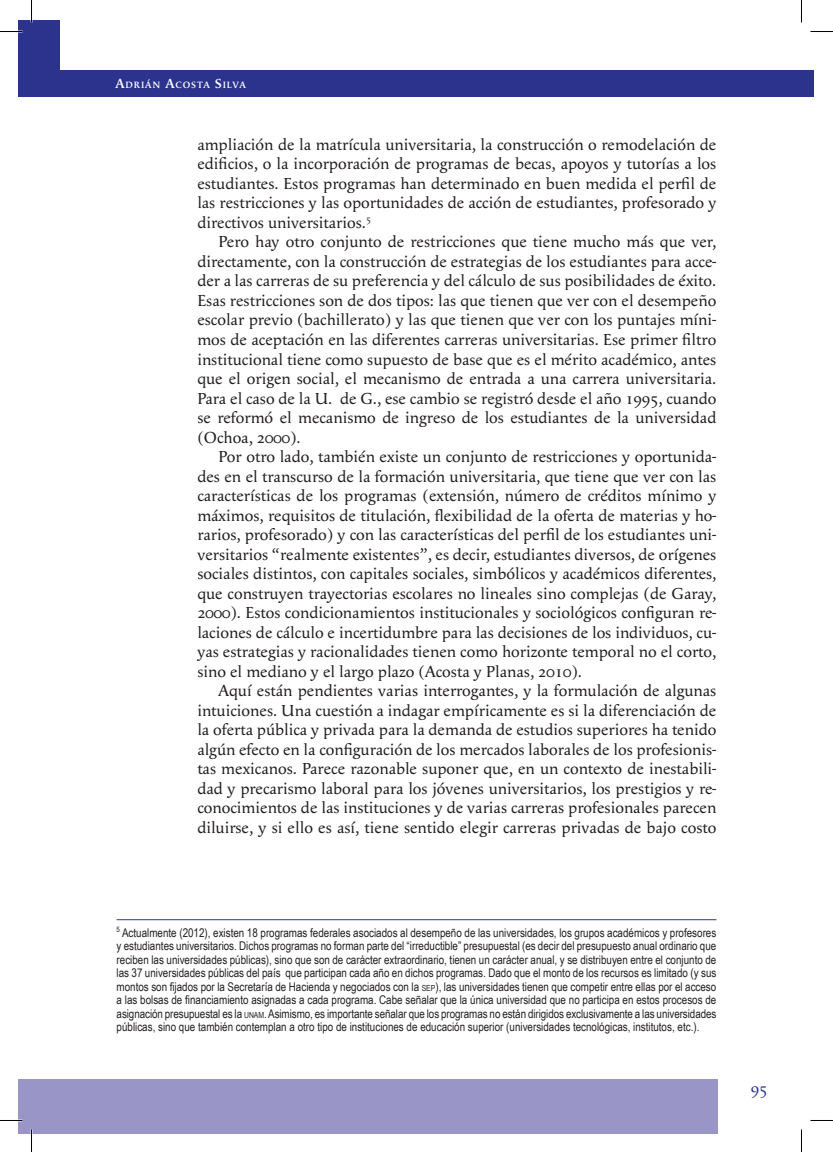
<style>
.page{position:relative;width:833px;height:1152px;background:#fff}
.page>*{position:absolute;margin:0;border:0;box-sizing:border-box;transform-origin:0 0}
.NORMAL_DESPUES_DE_SU{font:16.5px/19.5px "Apolline";color:#231f20;text-align:justify}
.t1{font:16.5px "Apolline";color:#2b338d}
.PIE_DE_PAG{font:12px/13.5px "Arial Narrow";color:#231f20;text-align:justify}
.t2{font:600 9.45px "Apolline";letter-spacing:.085em;color:#fff}
.s1{font-size:13.5px}
.s2{font-size:8.4px}
</style>
<div class="page">
<div style="left:19px;top:20px;width:12px;height:76px;background:#2b338d"></div>
<div style="left:32px;top:20px;width:28px;height:76px;background:#2b338d"></div>
<hr style="left:117px;top:919px;width:599px;height:1px;background:#2b338d">
<div style="left:32px;top:1079px;width:686px;height:54px;background:#9995c6"></div>
<div style="left:19px;top:1079px;width:13px;height:54px;background:#9995c6"></div>
<div style="left:60px;top:70px;width:754px;height:26px;background:#2b338d"></div>
<hr style="left:0;top:1119px;width:22px;height:2px;background:#fff">
<svg style="left:0;top:31px;width:22px;height:1px"></svg>
<svg style="left:810px;top:31px;width:23px;height:1px"></svg>
<svg style="left:0;top:1120px;width:22px;height:1px"></svg>
<svg style="left:810px;top:1120px;width:23px;height:1px"></svg>
<svg style="left:31px;top:0;width:1px;height:22px"></svg>
<svg style="left:31px;top:1129px;width:1px;height:22px"></svg>
<svg style="left:801px;top:0;width:1px;height:22px"></svg>
<svg style="left:801px;top:1129px;width:1px;height:22px"></svg>
<p class="t2" style="left:115px;top:80px;width:132px"><span class="s1">A</span>DRIÁN <span class="s1">A</span>COSTA <span class="s1">S</span>ILVA</p>
<p class="NORMAL_DESPUES_DE_SU" style="left:197px;top:135px;width:520px">ampliación de la matrícula universitaria, la construcción o remodelación de edificios, o la incorporación de programas de becas, apoyos y tutorías a los estudiantes. Estos programas han determinado en buen medida el perfil de las restricciones y las oportunidades de acción de estudiantes, profesorado y directivos universitarios.<sup>5</sup></p>
<p class="NORMAL_DESPUES_DE_SU" style="left:197px;top:232px;width:520px;text-indent:21px">Pero hay otro conjunto de restricciones que tiene mucho más que ver, directamente, con la construcción de estrategias de los estudiantes para acce&shy;der a las carreras de su preferencia y del cálculo de sus posibilidades de éxito.<br>Esas restricciones son de dos tipos: las que tienen que ver con el desempeño escolar previo (bachillerato) y las que tienen que ver con los puntajes míni&shy;mos de aceptación en las diferentes carreras universitarias. Ese primer filtro institucional tiene como supuesto de base que es el mérito académico, antes que el origen social, el mecanismo de entrada a una carrera universitaria.<br>Para el caso de la U. de G., ese cambio se registró desde el año 1995, cuando se reformó el mecanismo de ingreso de los estudiantes de la universidad (Ochoa, 2000).</p>
<p class="NORMAL_DESPUES_DE_SU" style="left:197px;top:447px;width:520px;text-indent:21px">Por otro lado, también existe un conjunto de restricciones y oportunida&shy;des en el transcurso de la formación universitaria, que tiene que ver con las características de los programas (extensión, número de créditos mínimo y máximos, requisitos de titulación, flexibilidad de la oferta de materias y ho&shy;rarios, profesorado) y con las características del perfil de los estudiantes uni&shy;versitarios “realmente existentes”, es decir, estudiantes diversos, de orígenes sociales distintos, con capitales sociales, simbólicos y académicos diferentes, que construyen trayectorias escolares no lineales sino complejas (de Garay, 2000). Estos condicionamientos institucionales y sociológicos configuran re&shy;laciones de cálculo e incertidumbre para las decisiones de los individuos, cu&shy;yas estrategias y racionalidades tienen como horizonte temporal no el corto, sino el mediano y el largo plazo (Acosta y Planas, 2010).</p>
<p class="NORMAL_DESPUES_DE_SU" style="left:197px;top:681px;width:520px;text-indent:21px">Aquí están pendientes varias interrogantes, y la formulación de algunas intuiciones. Una cuestión a indagar empíricamente es si la diferenciación de la oferta pública y privada para la demanda de estudios superiores ha tenido algún efecto en la configuración de los mercados laborales de los profesionis&shy;tas mexicanos. Parece razonable suponer que, en un contexto de inestabili&shy;dad y precarismo laboral para los jóvenes universitarios, los prestigios y re&shy;conocimientos de las instituciones y de varias carreras profesionales parecen diluirse, y si ello es así, tiene sentido elegir carreras privadas de bajo costo</p>
<p class="PIE_DE_PAG" style="left:117px;top:925px;width:601px"><sup>5</sup> Actualmente (2012), existen 18 programas federales asociados al desempeño de las universidades, los grupos académicos y profesores y estudiantes universitarios. Dichos programas no forman parte del “irreductible” presupuestal (es decir del presupuesto anual ordinario que reciben las universidades públicas), sino que son de carácter extraordinario, tienen un carácter anual, y se distribuyen entre el conjunto de las 37 universidades públicas del país que participan cada año en dichos programas. Dado que el monto de los recursos es limitado (y sus montos son fijados por la Secretaría de Hacienda y negociados con la <span class="s2">SEP</span>), las universidades tienen que competir entre ellas por el acceso a las bolsas de financiamiento asignadas a cada programa. Cabe señalar que la única universidad que no participa en estos procesos de asignación presupuestal es la <span class="s2">UNAM</span>. Asimismo, es importante señalar que los programas no están dirigidos exclusivamente a las universidades públicas, sino que también contemplan a otro tipo de instituciones de educación superior (universidades tecnológicas, institutos, etc.).</p>
<p class="t1" style="left:750px;top:1078px;width:18px">95</p>
</div>
